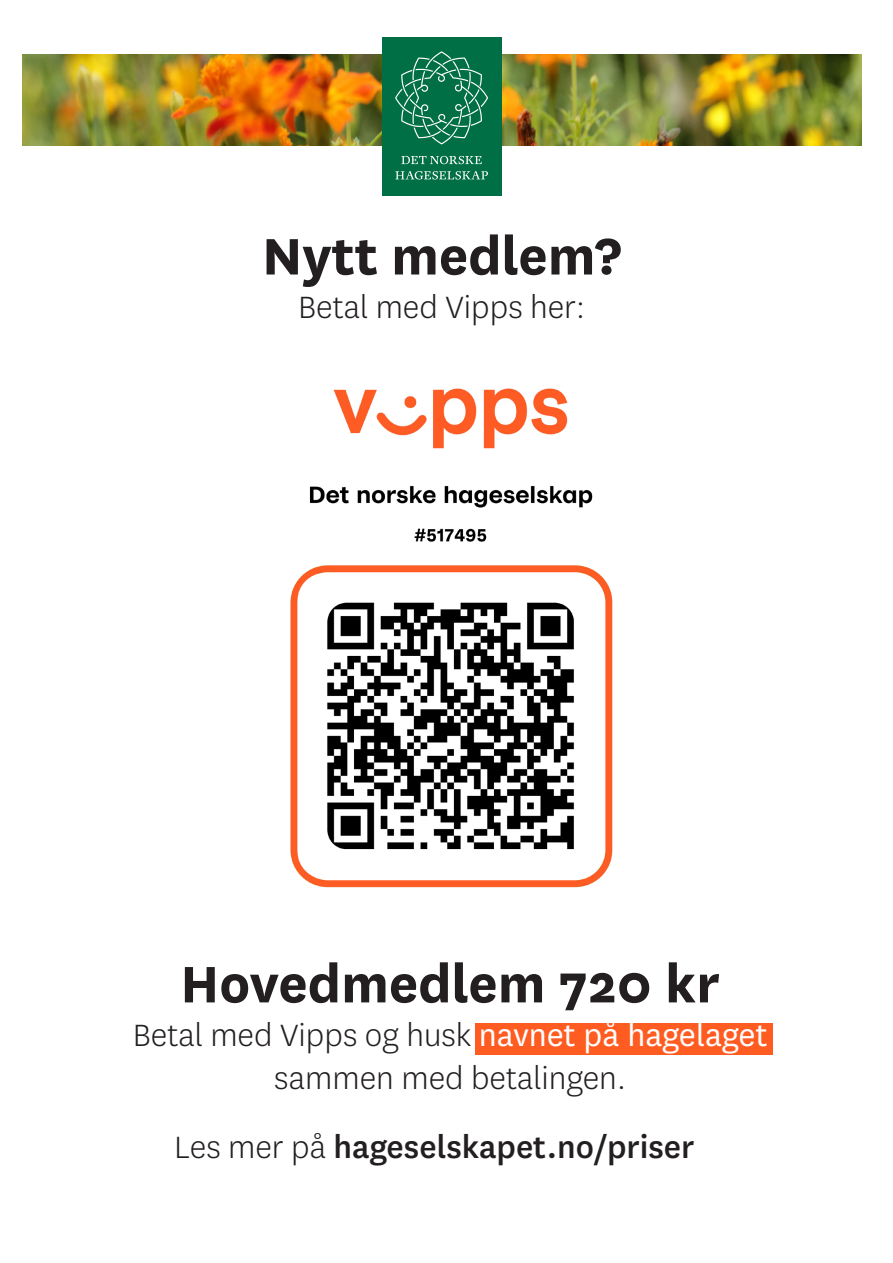
<style>
.page{position:relative;width:893px;height:1263px;background:#fff}
.page>*{position:absolute;margin:0;border:0;box-sizing:border-box;transform-origin:0 0}
.t1{font:700 60px "National";color:#231f20}
.t2{font:300 36px/43.2px "National";color:#231f20;text-align:center}
.t3{font:500 36px "National";color:#231f20}
.s1{font-weight:400;color:#fff}
.s2{font-weight:300}
</style>
<div class="page">
<div style="left:475px;top:1023px;width:298px;height:31px;background:#ff5c21"></div>
<img style="left:22px;top:54px;width:839px;height:91px">
<img style="left:290px;top:388px;width:323px;height:500px">
<div style="left:382px;top:37px;width:119px;height:159px;background:#016f45"></div>
<svg style="left:395px;top:51px;width:93px;height:93px"></svg>
<svg style="left:395px;top:171px;width:93px;height:8px"></svg>
<svg style="left:401px;top:156px;width:81px;height:8px"></svg>
<p class="t1" style="left:262px;top:214px;width:361px">Nytt medlem?</p>
<p class="t2" style="left:298px;top:284px;width:288px">Betal med Vipps her:</p>
<p class="t1" style="left:180px;top:941px;width:541px">Hovedmedlem 720 kr</p>
<p class="t2" style="left:133px;top:1012px;width:636px">Betal med Vipps og husk <span class="s1">navnet på hagelaget </span>sammen med betalingen.</p>
<p class="t3" style="left:174px;top:1122px;width:522px"><span class="s2">Les mer på</span> hageselskapet.no/priser</p>
</div>
